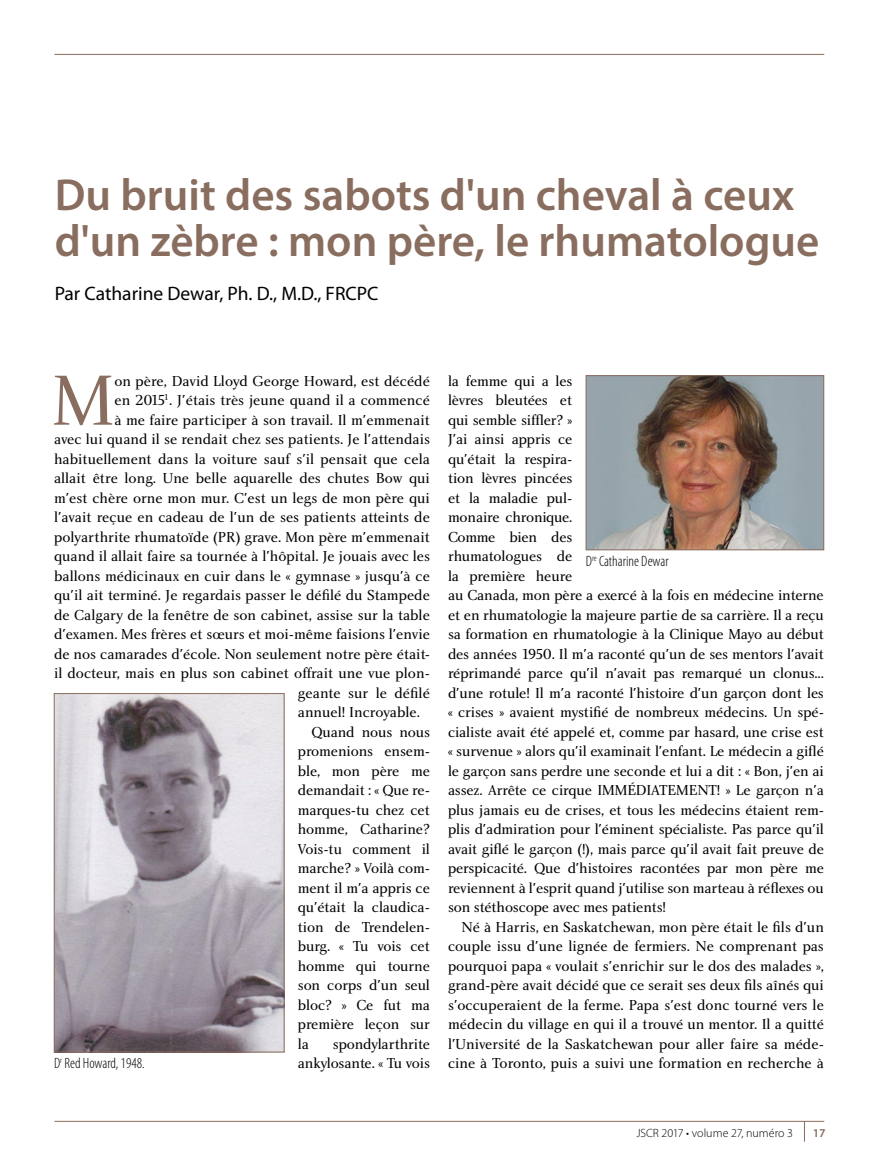
<style>
.page{position:relative;width:878px;height:1175px;background:#fff}
.page>*{position:absolute;margin:0;border:0;box-sizing:border-box;transform-origin:0 0}
.t1{font:73.5px "Charlotte Book Plain";color:#896d5e}
.t2{font:600 45px/46.5px "Myriad Pro";color:#896d5e}
.t3{font:19.5px "Myriad Pro";color:#000}
.t4{font:15px/19.5px "Charlotte Book Plain";letter-spacing:-.01em;color:#000;text-align:right}
.t5{font:300 condensed 15px "Myriad Pro";color:#000}
.t6{font:300 12px "Myriad Pro";color:#000}
.t7{font:600 12px "Myriad Pro";color:#896d5e}
</style>
<div class="page">
<hr style="left:54px;top:54px;width:770px;height:1px;background:#896d5e">
<hr style="left:54px;top:1120px;width:770px;height:1px;background:#896d5e">
<svg style="left:804px;top:1121px;width:1px;height:20px"></svg>
<img style="left:588px;top:377px;width:234px;height:171px">
<div style="left:586px;top:375px;width:238px;height:175px;border:1px solid #896d5e"></div>
<img style="left:56px;top:695px;width:226px;height:355px">
<div style="left:54px;top:693px;width:230px;height:359px;border:1px solid #896d5e"></div>
<h2 class="t2" style="left:55px;top:170px;width:766px">Du bruit des sabots d'un cheval à ceux d'un zèbre : mon père, le rhumatologue</h2>
<h3 class="t3" style="left:55px;top:282px;width:325px">Par Catharine Dewar, Ph. D., M.D., FRCPC</h3>
<h1 class="t1" style="left:52px;top:356px;width:64px">M</h1>
<p class="t4" style="left:114px;top:371px;width:317px">on père, David Lloyd George Howard, est décédé</p>
<p class="t4" style="left:114px;top:390px;width:317px">en 2015<sup>1</sup>. J'étais très jeune quand il a commencé</p>
<p class="t4" style="left:114px;top:410px;width:317px">à me faire participer à son travail. Il m'emmenait</p>
<p class="t4" style="left:54px;top:429px;width:377px">avec lui quand il se rendait chez ses patients. Je l'attendais</p>
<p class="t4" style="left:54px;top:449px;width:377px">habituellement dans la voiture sauf s'il pensait que cela</p>
<p class="t4" style="left:54px;top:468px;width:377px">allait être long. Une belle aquarelle des chutes Bow qui</p>
<p class="t4" style="left:54px;top:488px;width:377px">m'est chère orne mon mur. C'est un legs de mon père qui</p>
<p class="t4" style="left:54px;top:507px;width:377px">l'avait reçue en cadeau de l'un de ses patients atteints de</p>
<p class="t4" style="left:54px;top:527px;width:377px">polyarthrite rhumatoïde (PR) grave. Mon père m'emmenait</p>
<p class="t4" style="left:54px;top:546px;width:377px">quand il allait faire sa tournée à l'hôpital. Je jouais avec les</p>
<p class="t4" style="left:54px;top:566px;width:377px">ballons médicinaux en cuir dans le « gymnase » jusqu'à ce</p>
<p class="t4" style="left:54px;top:585px;width:377px">qu'il ait terminé. Je regardais passer le défilé du Stampede</p>
<p class="t4" style="left:54px;top:605px;width:377px">de Calgary de la fenêtre de son cabinet, assise sur la table</p>
<p class="t4" style="left:54px;top:624px;width:377px">d'examen. Mes frères et sœurs et moi-même faisions l'envie</p>
<p class="t4" style="left:54px;top:644px;width:377px">de nos camarades d'école. Non seulement notre père était-</p>
<p class="t4" style="left:54px;top:663px;width:377px">il docteur, mais en plus son cabinet offrait une vue plon-</p>
<p class="t4" style="left:298px;top:683px;width:134px">geante sur le défilé</p>
<p class="t4" style="left:298px;top:702px;width:124px">annuel! Incroyable.</p>
<p class="t4" style="left:311px;top:722px;width:120px">Quand nous nous</p>
<p class="t4" style="left:298px;top:741px;width:134px">promenions ensem-</p>
<p class="t4" style="left:298px;top:761px;width:134px">ble, mon père me</p>
<p class="t4" style="left:298px;top:780px;width:134px">demandait : « Que re-</p>
<p class="t4" style="left:298px;top:800px;width:134px">marques-tu chez cet</p>
<p class="t4" style="left:298px;top:819px;width:134px">homme, Catharine?</p>
<p class="t4" style="left:298px;top:839px;width:134px">Vois-tu comment il</p>
<p class="t4" style="left:298px;top:858px;width:134px">marche? » Voilà com-</p>
<p class="t4" style="left:298px;top:878px;width:134px">ment il m'a appris ce</p>
<p class="t4" style="left:298px;top:897px;width:134px">qu'était la claudica-</p>
<p class="t4" style="left:298px;top:917px;width:134px">tion de Trendelen-</p>
<p class="t4" style="left:298px;top:936px;width:134px">burg. « Tu vois cet</p>
<p class="t4" style="left:298px;top:956px;width:134px">homme qui tourne</p>
<p class="t4" style="left:298px;top:975px;width:134px">son corps d'un seul</p>
<p class="t4" style="left:298px;top:995px;width:134px">bloc? » Ce fut ma</p>
<p class="t4" style="left:298px;top:1014px;width:134px">première leçon sur</p>
<p class="t4" style="left:298px;top:1034px;width:13px">la</p>
<p class="t4" style="left:298px;top:1034px;width:134px">spondylarthrite ankylosante. « Tu vois</p>
<p class="t5" style="left:54px;top:1055px;width:92px">D<sup>r</sup> Red Howard, 1948.</p>
<p class="t4" style="left:448px;top:371px;width:377px;text-align:left">la femme qui a les<br>lèvres bleutées et<br>qui semble siffler? »<br>J'ai ainsi appris ce<br>qu'était la respira-<br>tion lèvres pincées<br>et la maladie pul-<br>monaire chronique.<br>Comme bien des<br>rhumatologues de<br>la première heure<br>au Canada, mon père a exercé à la fois en médecine interne et en rhumatologie la majeure partie de sa carrière. Il a reçu sa formation en rhumatologie à la Clinique Mayo au début des années 1950. Il m'a raconté qu'un de ses mentors l'avait réprimandé parce qu'il n'avait pas remarqué un clonus... d'une rotule! Il m'a raconté l'histoire d'un garçon dont les « crises » avaient mystifié de nombreux médecins. Un spé&shy;cialiste avait été appelé et, comme par hasard, une crise est « survenue » alors qu'il examinait l'enfant. Le médecin a giflé le garçon sans perdre une seconde et lui a dit : « Bon, j'en ai assez. Arrête ce cirque IMMÉDIATEMENT! » Le garçon n'a plus jamais eu de crises, et tous les médecins étaient rem&shy;plis d'admiration pour l'éminent spécialiste. Pas parce qu'il avait giflé le garçon (!), mais parce qu'il avait fait preuve de perspicacité. Que d'histoires racontées par mon père me reviennent à l'esprit quand j'utilise son marteau à réflexes ou son stéthoscope avec mes patients!</p>
<p class="t4" style="left:448px;top:917px;width:377px;text-align:justify;text-indent:14px">Né à Harris, en Saskatchewan, mon père était le fils d'un couple issu d'une lignée de fermiers. Ne comprenant pas pourquoi papa « voulait s'enrichir sur le dos des malades », grand-père avait décidé que ce serait ses deux fils aînés qui s'occuperaient de la ferme. Papa s'est donc tourné vers le médecin du village en qui il a trouvé un mentor. Il a quitté l'Université de la Saskatchewan pour aller faire sa méde&shy;cine à Toronto, puis a suivi une formation en recherche à</p>
<p class="t5" style="left:586px;top:552px;width:84px">D<sup>re</sup> Catharine Dewar</p>
<p class="t6" style="left:636px;top:1126px;width:158px">JSCR 2017 • volume 27, numéro 3</p>
<p class="t7" style="left:812px;top:1125px;width:14px">17</p>
</div>
